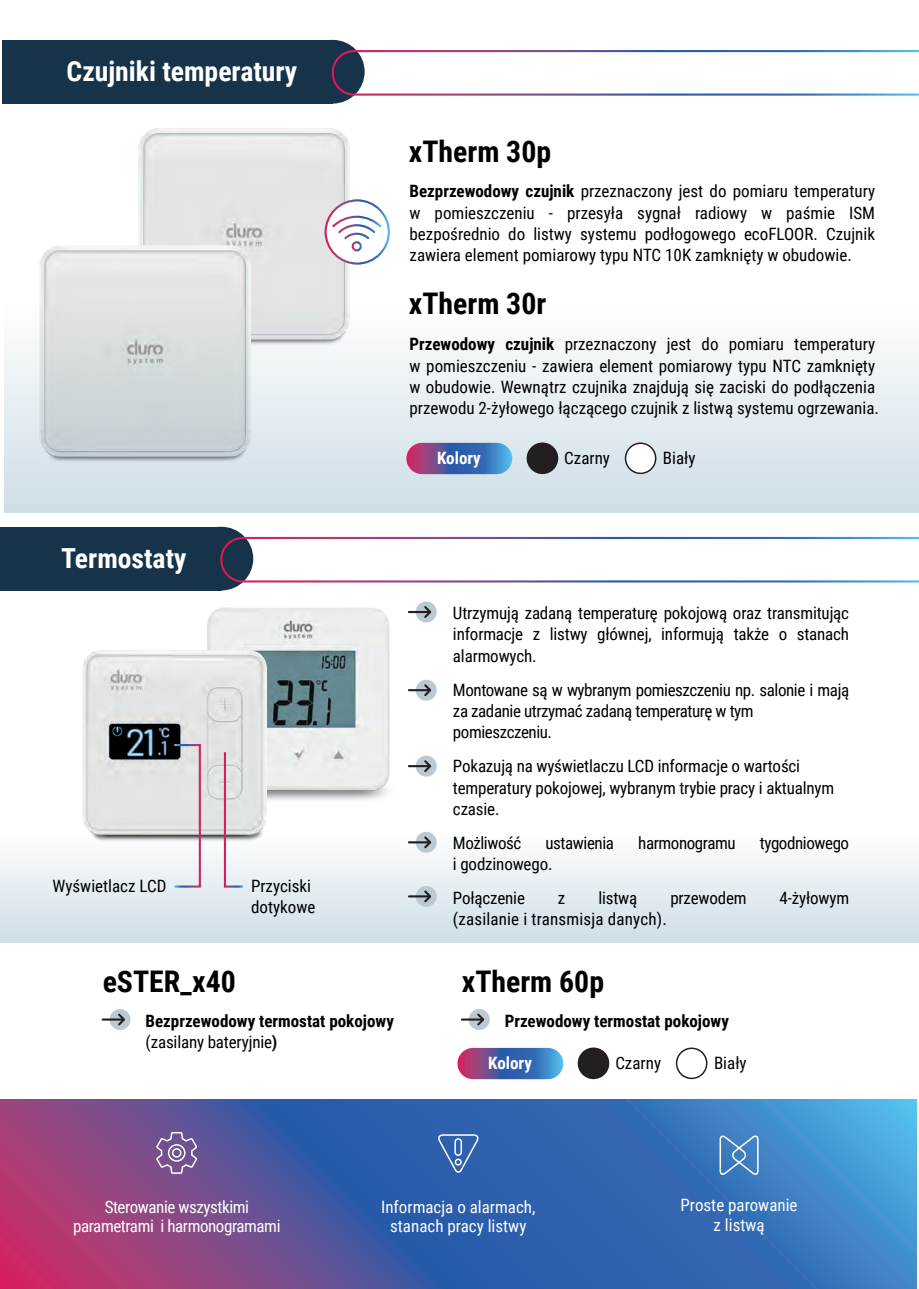
<style>
.page{position:relative;width:919px;height:1289px;background:#fff}
.page>*{position:absolute;margin:0;border:0;box-sizing:border-box;transform-origin:0 0}
.t1{font:700 29.7px "Roboto Condensed";color:#000001}
.t2{font:700 27.6px "Roboto Condensed";color:#fff}
.t3{font:16.95px/21.3px "Roboto Condensed";letter-spacing:-.01em;color:#000001}
.t4{font:700 16.95px/21.3px "Roboto Condensed";color:#000001}
.t5{font:16.95px/19.2px "Roboto Condensed";color:#fff;text-align:center}
.t6{font:16.95px/19.2px "Roboto Condensed";letter-spacing:-.025em;color:#fff;text-align:center}
.t7{font:16.95px "Roboto Condensed";letter-spacing:.01em;color:#000001}
.t8{font:700 16.95px "Roboto Condensed";color:#fff}
.s1{font-weight:700}
.s2{font-weight:400}
</style>
<div class="page">
<div style="left:0;top:831px;width:918px;height:111px;background:linear-gradient(to bottom,#fefefe,#cedee7)"></div>
<div style="left:0;top:527px;width:221px;height:63px;background:#163349"></div>
<div style="left:189px;top:527px;width:64px;height:63px;background:#163349;border-radius:50%"></div>
<svg style="left:415px;top:601px;width:21px;height:21px"></svg>
<hr style="left:409px;top:611px;width:20px;height:2px;background:#231f20">
<svg style="left:422px;top:604px;width:11px;height:16px"></svg>
<svg style="left:415px;top:679px;width:21px;height:21px"></svg>
<hr style="left:409px;top:689px;width:20px;height:2px;background:#231f20">
<svg style="left:422px;top:682px;width:11px;height:16px"></svg>
<svg style="left:415px;top:755px;width:21px;height:21px"></svg>
<hr style="left:409px;top:765px;width:20px;height:2px;background:#231f20">
<svg style="left:422px;top:758px;width:11px;height:16px"></svg>
<svg style="left:415px;top:831px;width:21px;height:21px"></svg>
<hr style="left:409px;top:841px;width:20px;height:2px;background:#231f20">
<svg style="left:422px;top:834px;width:11px;height:16px"></svg>
<svg style="left:415px;top:885px;width:21px;height:21px"></svg>
<hr style="left:409px;top:895px;width:20px;height:2px;background:#231f20">
<svg style="left:422px;top:888px;width:11px;height:16px"></svg>
<div style="left:109px;top:1009px;width:21px;height:21px;background:#bbcad2;border-radius:50%"></div>
<hr style="left:103px;top:1018px;width:20px;height:2px;background:#231f20">
<svg style="left:116px;top:1011px;width:11px;height:15px"></svg>
<div style="left:468px;top:1009px;width:21px;height:21px;background:#bbcad2;border-radius:50%"></div>
<hr style="left:462px;top:1018px;width:20px;height:2px;background:#231f20">
<svg style="left:475px;top:1011px;width:11px;height:15px"></svg>
<svg style="left:457px;top:1047px;width:106px;height:32px;background:#5d66a7"></svg>
<div style="left:577px;top:1047px;width:32px;height:32px;background:#231f20;border-radius:50%"></div>
<svg style="left:675px;top:1047px;width:32px;height:32px"></svg>
<svg style="left:0;top:1099px;width:916px;height:189px;background:#5061a5"></svg>
<img style="left:207px;top:608px;width:183px;height:195px">
<svg style="left:155px;top:1131px;width:43px;height:43px;background:#8b70a5"></svg>
<svg style="left:437px;top:1133px;width:41px;height:41px;background:#4e78b9"></svg>
<svg style="left:718px;top:1135px;width:41px;height:40px;background:#6194cb"></svg>
<svg style="left:220px;top:536px;width:698px;height:47px"></svg>
<img style="left:82px;top:650px;width:184px;height:192px">
<svg style="left:223px;top:750px;width:22px;height:138px"></svg>
<div style="left:173px;top:744px;width:28px;height:143px;border:2px solid #fff"></div>
<img style="left:139px;top:129px;width:210px;height:174px">
<img style="left:39px;top:245px;width:211px;height:58px">
<svg style="left:4px;top:303px;width:914px;height:209px"></svg>
<div style="left:2px;top:40px;width:331px;height:64px;background:#163349"></div>
<div style="left:301px;top:40px;width:63px;height:64px;background:#163349;border-radius:50%"></div>
<svg style="left:331px;top:49px;width:587px;height:48px"></svg>
<svg style="left:325px;top:200px;width:64px;height:63px"></svg>
<div style="left:324px;top:199px;width:66px;height:66px;border:2px solid #fff;border-radius:50%"></div>
<svg style="left:330px;top:215px;width:54px;height:27px"></svg>
<div style="left:351px;top:241px;width:11px;height:10px;border:2px solid #fff;border-radius:50%"></div>
<svg style="left:406px;top:443px;width:106px;height:31px;background:#5861a4"></svg>
<div style="left:526px;top:442px;width:32px;height:32px;background:#231f20;border-radius:50%"></div>
<svg style="left:624px;top:442px;width:32px;height:32px"></svg>
<h2 class="t2" style="left:67px;top:52px;width:232px">Czujniki temperatury</h2>
<h1 class="t1" style="left:409px;top:130px;width:144px">xTherm 30p</h1>
<p class="t3" style="left:409px;top:180px;width:467px;text-align:justify"><span class="s1">Bezprzewodowy czujnik</span> przeznaczony jest do pomiaru temperatury w pomieszczeniu - przesyła sygnał radiowy w paśmie ISM bezpośrednio do listwy systemu podłogowego ecoFLOOR. Czujnik zawiera element pomiarowy typu NTC 10K zamknięty w obudowie.</p>
<h1 class="t1" style="left:409px;top:282px;width:139px">xTherm 30r</h1>
<p class="t3" style="left:409px;top:333px;width:471px"><span class="s1">Przewodowy czujnik</span> przeznaczony jest do pomiaru temperatury w pomieszczeniu - zawiera element pomiarowy typu NTC zamknięty w obudowie. Wewnątrz czujnika znajdują się zaciski do podłączenia przewodu 2-żyłowego łączącego czujnik z listwą systemu ogrzewania.</p>
<p class="t8" style="left:437px;top:446px;width:45px">Kolory</p>
<p class="t3" style="left:564px;top:447px;width:47px">Czarny</p>
<p class="t3" style="left:663px;top:447px;width:34px">Biały</p>
<h2 class="t2" style="left:61px;top:538px;width:127px">Termostaty</h2>
<p class="t3" style="left:52px;top:874px;width:115px">Wyświetlacz LCD</p>
<p class="t3" style="left:251px;top:874px;width:66px">Przyciski dotykowe</p>
<h1 class="t1" style="left:103px;top:961px;width:135px">eSTER_x40</h1>
<p class="t4" style="left:145px;top:1009px;width:250px">Bezprzewodowy termostat pokojowy <span class="s2">(zasilany bateryjnie</span>)</p>
<p class="t3" style="left:453px;top:602px;width:397px;text-align:justify">Utrzymują zadaną temperaturę pokojową oraz transmitując informacje z listwy głównej, informują także o stanach alarmowych.</p>
<p class="t3" style="left:453px;top:678px;width:398px">Montowane są w wybranym pomieszczeniu np. salonie i mają za zadanie utrzymać zadaną temperaturę w tym pomieszczeniu.</p>
<p class="t3" style="left:453px;top:755px;width:383px">Pokazują na wyświetlaczu LCD informacje o wartości temperatury pokojowej, wybranym trybie pracy i aktualnym czasie.</p>
<p class="t3" style="left:453px;top:831px;width:70px">Możliwość</p>
<p class="t3" style="left:545px;top:831px;width:70px">ustawienia</p>
<p class="t3" style="left:638px;top:831px;width:99px">harmonogramu</p>
<p class="t3" style="left:759px;top:831px;width:91px">tygodniowego</p>
<p class="t3" style="left:453px;top:846px;width:101px;line-height:34px">i godzinowego.<br>Połączenie</p>
<p class="t3" style="left:558px;top:886px;width:9px">z</p>
<p class="t3" style="left:598px;top:886px;width:40px">listwą</p>
<p class="t3" style="left:670px;top:886px;width:78px">przewodem</p>
<p class="t3" style="left:779px;top:886px;width:71px">4-żyłowym</p>
<p class="t7" style="left:453px;top:907px;width:215px">(zasilanie i transmisja danych).</p>
<h1 class="t1" style="left:462px;top:961px;width:144px">xTherm 60p</h1>
<p class="t4" style="left:504px;top:1009px;width:226px">Przewodowy termostat pokojowy</p>
<p class="t8" style="left:488px;top:1051px;width:45px">Kolory</p>
<p class="t3" style="left:615px;top:1051px;width:47px">Czarny</p>
<p class="t3" style="left:714px;top:1051px;width:34px">Biały</p>
<p class="t6" style="left:73px;top:1196px;width:209px">Sterowanie wszystkimi parametrami i harmonogramami</p>
<p class="t5" style="left:381px;top:1196px;width:156px">Informacja o alarmach, stanach pracy listwy</p>
<p class="t5" style="left:680px;top:1195px;width:118px">Proste parowanie z listwą</p>
</div>
